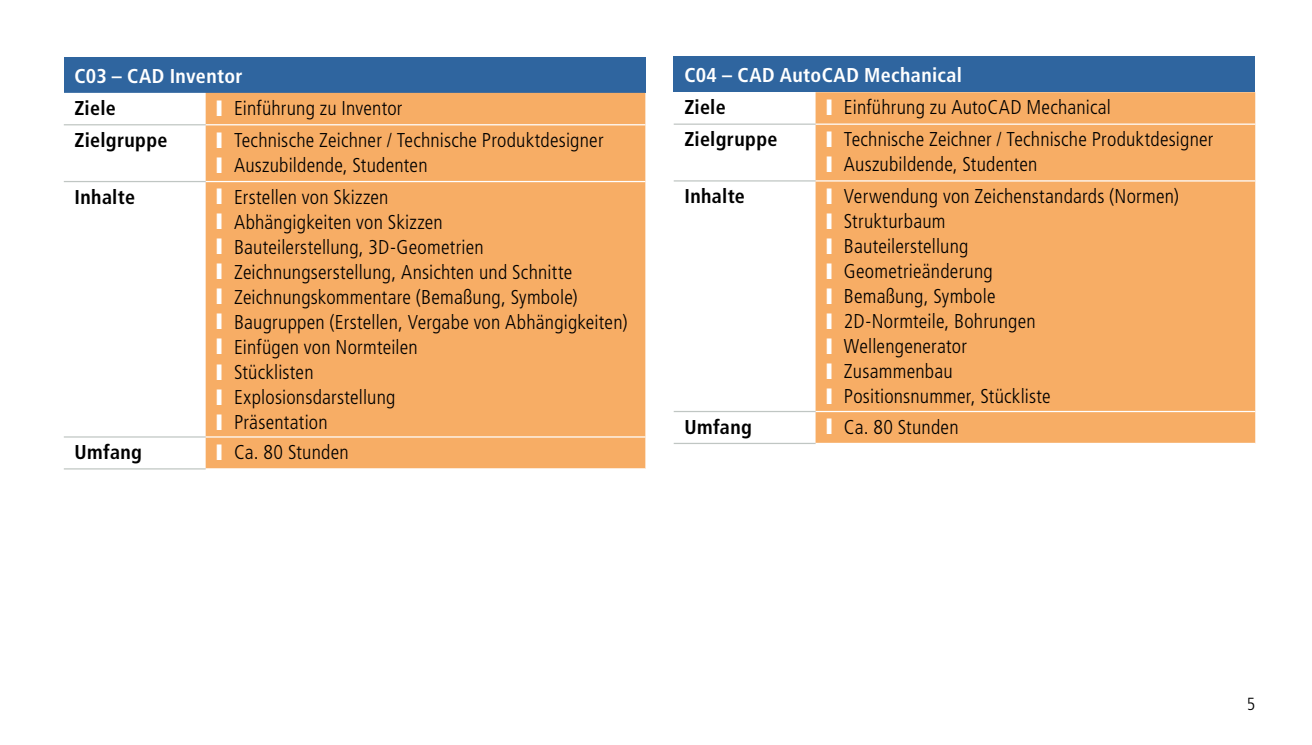
<style>
.page{position:relative;width:1312px;height:745px;background:#fff}
.page>*{position:absolute;margin:0;border:0;box-sizing:border-box;transform-origin:0 0}
.t1{font:300 condensed 20px/25px "Frutiger LT Std";letter-spacing:.01em;color:#000}
.t2{font:700 condensed 20px "Frutiger LT Std";letter-spacing:.015em;color:#000}
.t3{font:700 condensed 20px "Frutiger LT Std";letter-spacing:.02em;color:#fff}
.t4{font:300 condensed 17.5px "Frutiger LT Std";color:#000}
.s1{color:#fff}
</style>
<div class="page">
<div style="left:673px;top:57px;width:581px;height:35px;background:#2f659f"></div>
<div style="left:815px;top:92px;width:439px;height:350px;background:#f7ad65"></div>
<hr style="left:815px;top:123px;width:439px;height:2px;background:#fff">
<hr style="left:815px;top:180px;width:439px;height:1px;background:#fff">
<hr style="left:815px;top:410px;width:439px;height:2px;background:#fff">
<hr style="left:673px;top:123px;width:142px;height:2px;background:#c0c6c3">
<hr style="left:673px;top:180px;width:142px;height:1px;background:#c0c6c3">
<hr style="left:673px;top:410px;width:142px;height:2px;background:#c0c6c3">
<hr style="left:673px;top:442px;width:142px;height:2px;background:#c0c6c3">
<div style="left:64px;top:57px;width:581px;height:36px;background:#2f659f"></div>
<svg style="left:64px;top:93px;width:142px;height:375px"></svg>
<div style="left:206px;top:93px;width:439px;height:375px;background:#f7ad65"></div>
<hr style="left:206px;top:124px;width:439px;height:1px;background:#fff">
<hr style="left:206px;top:181px;width:439px;height:1px;background:#fff">
<hr style="left:206px;top:436px;width:439px;height:1px;background:#fff">
<hr style="left:64px;top:124px;width:142px;height:1px;background:#c0c6c3">
<hr style="left:64px;top:181px;width:142px;height:1px;background:#c0c6c3">
<hr style="left:64px;top:436px;width:142px;height:1px;background:#c0c6c3">
<hr style="left:64px;top:468px;width:142px;height:1px;background:#c0c6c3">
<p class="t3" style="left:74px;top:64px;width:169px">C03 – CAD Inventor</p>
<p class="t2" style="left:74px;top:96px;width:43px">Ziele</p>
<p class="t1" style="left:216px;top:96px;width:188px"><span class="s1">❙</span> Einführung zu Inventor</p>
<p class="t2" style="left:74px;top:128px;width:95px">Zielgruppe</p>
<p class="t1" style="left:216px;top:128px;width:389px"><span class="s1">❙</span> Technische Zeichner / Technische Produktdesigner <span class="s1">❙</span> Auszubildende, Studenten</p>
<p class="t2" style="left:74px;top:185px;width:62px">Inhalte</p>
<p class="t1" style="left:216px;top:184px;width:412px"><span class="s1">❙</span> Erstellen von Skizzen<br><span class="s1">❙</span> Abhängigkeiten von Skizzen<br><span class="s1">❙</span> Bauteilerstellung, 3D-Geometrien<br><span class="s1">❙</span> Zeichnungserstellung, Ansichten und Schnitte<br><span class="s1">❙</span> Zeichnungskommentare (Bemaßung, Symbole)<br><span class="s1">❙</span> Baugruppen (Erstellen, Vergabe von Abhängigkeiten) <span class="s1">❙</span> Einfügen von Normteilen<br><span class="s1">❙</span> Stücklisten<br><span class="s1">❙</span> Explosionsdarstellung<br><span class="s1">❙</span> Präsentation</p>
<p class="t2" style="left:74px;top:440px;width:69px">Umfang</p>
<p class="t1" style="left:216px;top:439px;width:134px"><span class="s1">❙</span> Ca. 80 Stunden</p>
<p class="t3" style="left:684px;top:63px;width:279px">C04 – CAD AutoCAD Mechanical</p>
<p class="t2" style="left:684px;top:95px;width:43px">Ziele</p>
<p class="t1" style="left:826px;top:95px;width:286px"><span class="s1">❙</span> Einführung zu AutoCAD Mechanical</p>
<p class="t2" style="left:684px;top:127px;width:95px">Zielgruppe</p>
<p class="t1" style="left:826px;top:127px;width:389px"><span class="s1">❙</span> Technische Zeichner / Technische Produktdesigner <span class="s1">❙</span> Auszubildende, Studenten</p>
<p class="t2" style="left:684px;top:184px;width:62px">Inhalte</p>
<p class="t1" style="left:826px;top:184px;width:354px"><span class="s1">❙</span> Verwendung von Zeichenstandards (Normen) <span class="s1">❙</span> Strukturbaum<br><span class="s1">❙</span> Bauteilerstellung<br><span class="s1">❙</span> Geometrieänderung<br><span class="s1">❙</span> Bemaßung, Symbole<br><span class="s1">❙</span> 2D-Normteile, Bohrungen<br><span class="s1">❙</span> Wellengenerator<br><span class="s1">❙</span> Zusammenbau<br><span class="s1">❙</span> Positionsnummer, Stückliste</p>
<p class="t2" style="left:684px;top:414px;width:69px">Umfang</p>
<p class="t1" style="left:826px;top:414px;width:134px"><span class="s1">❙</span> Ca. 80 Stunden</p>
<p class="t4" style="left:1246px;top:693px;width:10px">5</p>
</div>
